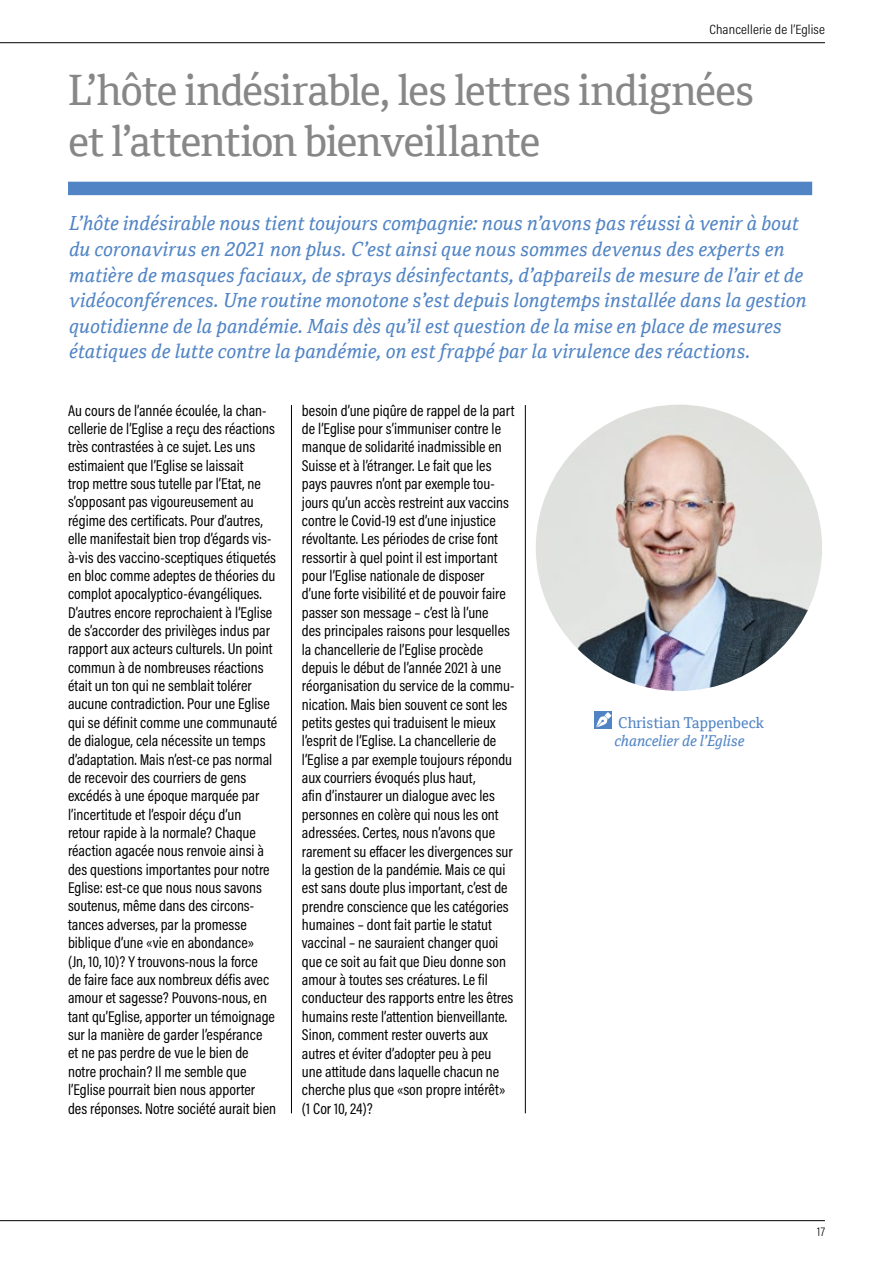
<style>
.page{position:relative;width:893px;height:1263px;background:#fff}
.page>*{position:absolute;margin:0;border:0;box-sizing:border-box;transform-origin:0 0}
.t1{font:42px/50.4px "Cordale";letter-spacing:-.03em;color:#868786}
.t2{font:italic 19.5px/25.5px "Cordale";letter-spacing:.005em;color:#5184c4}
.t3{font:15.75px/18.3px "Acumin Pro Cond";color:#000}
.t4{font:italic 15px "Cordale";letter-spacing:-.01em;color:#5184c4}
.t5{font:15px "Cordale";color:#5184c4}
.t6{font:300 13.5px "Acumin Pro Cond";letter-spacing:.01em;color:#000;scale:1.1 1}
.t7{font:300 12.75px "Acumin Pro Cond";color:#000}
</style>
<div class="page">
<hr style="left:0;top:1220px;width:825px;height:1px;background:#000">
<hr style="left:0;top:42px;width:825px;height:1px;background:#000">
<div style="left:68px;top:182px;width:744px;height:13px;background:#5184c4"></div>
<hr style="left:291px;top:405px;width:1px;height:708px;background:#000">
<hr style="left:525px;top:405px;width:1px;height:708px;background:#000">
<div style="left:595px;top:711px;width:17px;height:17px;background:#5184c4"></div>
<svg style="left:596px;top:716px;width:12px;height:12px"></svg>
<svg style="left:605px;top:712px;width:6px;height:7px"></svg>
<img style="left:536px;top:405px;width:286px;height:286px;border-radius:143px">
<p class="t6" style="left:709px;top:21px;width:107px">Chancellerie de l’Eglise</p>
<h1 class="t1" style="left:68px;top:65px;width:688px">L’hôte indésirable, les lettres indignées et l’attention bienveillante</h1>
<p class="t2" style="left:69px;top:211px;width:739px">L’hôte indésirable nous tient toujours compagnie: nous n’avons pas réussi à venir à bout du coronavirus en 2021 non plus. C’est ainsi que nous sommes devenus des experts en matière de masques faciaux, de sprays désinfectants, d’appareils de mesure de l’air et de vidéoconférences. Une routine monotone s’est depuis longtemps installée dans la gestion quotidienne de la pandémie. Mais dès qu’il est question de la mise en place de mesures étatiques de lutte contre la pandémie, on est frappé par la virulence des réactions.</p>
<p class="t3" style="left:68px;top:401px;width:211px">Au cours de l’année écoulée, la chan&shy;cellerie de l’Eglise a reçu des réactions très contrastées à ce sujet. Les uns estimaient que l’Eglise se laissait<br>trop mettre sous tutelle par l’Etat, ne s’opposant pas vigoureusement au régime des certificats. Pour d’autres, elle manifestait bien trop d’égards vis&shy;à-vis des vaccino-sceptiques étiquetés en bloc comme adeptes de théories du complot apocalyptico-évangéliques.<br>D’autres encore reprochaient à l’Eglise de s’accorder des privilèges indus par rapport aux acteurs culturels. Un point commun à de nombreuses réactions était un ton qui ne semblait tolérer aucune contradiction. Pour une Eglise qui se définit comme une communauté de dialogue, cela nécessite un temps d’adaptation. Mais n’est-ce pas normal de recevoir des courriers de gens excédés à une époque marquée par l’incertitude et l’espoir déçu d’un retour rapide à la normale? Chaque réaction agacée nous renvoie ainsi à des questions importantes pour notre Eglise: est-ce que nous nous savons soutenus, même dans des circons&shy;tances adverses, par la promesse biblique d’une «vie en abondance»<br>(Jn, 10, 10)? Y trouvons-nous la force<br>de faire face aux nombreux défis avec amour et sagesse? Pouvons-nous, en tant qu’Eglise, apporter un témoignage sur la manière de garder l’espérance<br>et ne pas perdre de vue le bien de notre prochain? Il me semble que l’Eglise pourrait bien nous apporter des réponses. Notre société aurait bien</p>
<p class="t3" style="left:302px;top:401px;width:214px">besoin d’une piqûre de rappel de la part de l’Eglise pour s’immuniser contre le manque de solidarité inadmissible en Suisse et à l’étranger. Le fait que les pays pauvres n’ont par exemple tou&shy;jours qu’un accès restreint aux vaccins contre le Covid-19 est d’une injustice révoltante. Les périodes de crise font ressortir à quel point il est important pour l’Eglise nationale de disposer d’une forte visibilité et de pouvoir faire passer son message – c’est là l’une<br>des principales raisons pour lesquelles la chancellerie de l’Eglise procède depuis le début de l’année 2021 à une réorganisation du service de la commu&shy;nication. Mais bien souvent ce sont les petits gestes qui traduisent le mieux l’esprit de l’Eglise. La chancellerie de l’Eglise a par exemple toujours répondu aux courriers évoqués plus haut,<br>afin d’instaurer un dialogue avec les personnes en colère qui nous les ont adressées. Certes, nous n’avons que rarement su effacer les divergences sur la gestion de la pandémie. Mais ce qui est sans doute plus important, c’est de prendre conscience que les catégories humaines – dont fait partie le statut vaccinal – ne sauraient changer quoi que ce soit au fait que Dieu donne son amour à toutes ses créatures. Le fil conducteur des rapports entre les êtres humains reste l’attention bienveillante.<br>Sinon, comment rester ouverts aux autres et éviter d’adopter peu à peu une attitude dans laquelle chacun ne cherche plus que «son propre intérêt» (1 Cor 10, 24)?</p>
<p class="t5" style="left:618px;top:714px;width:147px">Christian Tappenbeck</p>
<p class="t4" style="left:614px;top:732px;width:132px">chancelier de l’Eglise</p>
<p class="t7" style="left:817px;top:1224px;width:9px">17</p>
</div>
